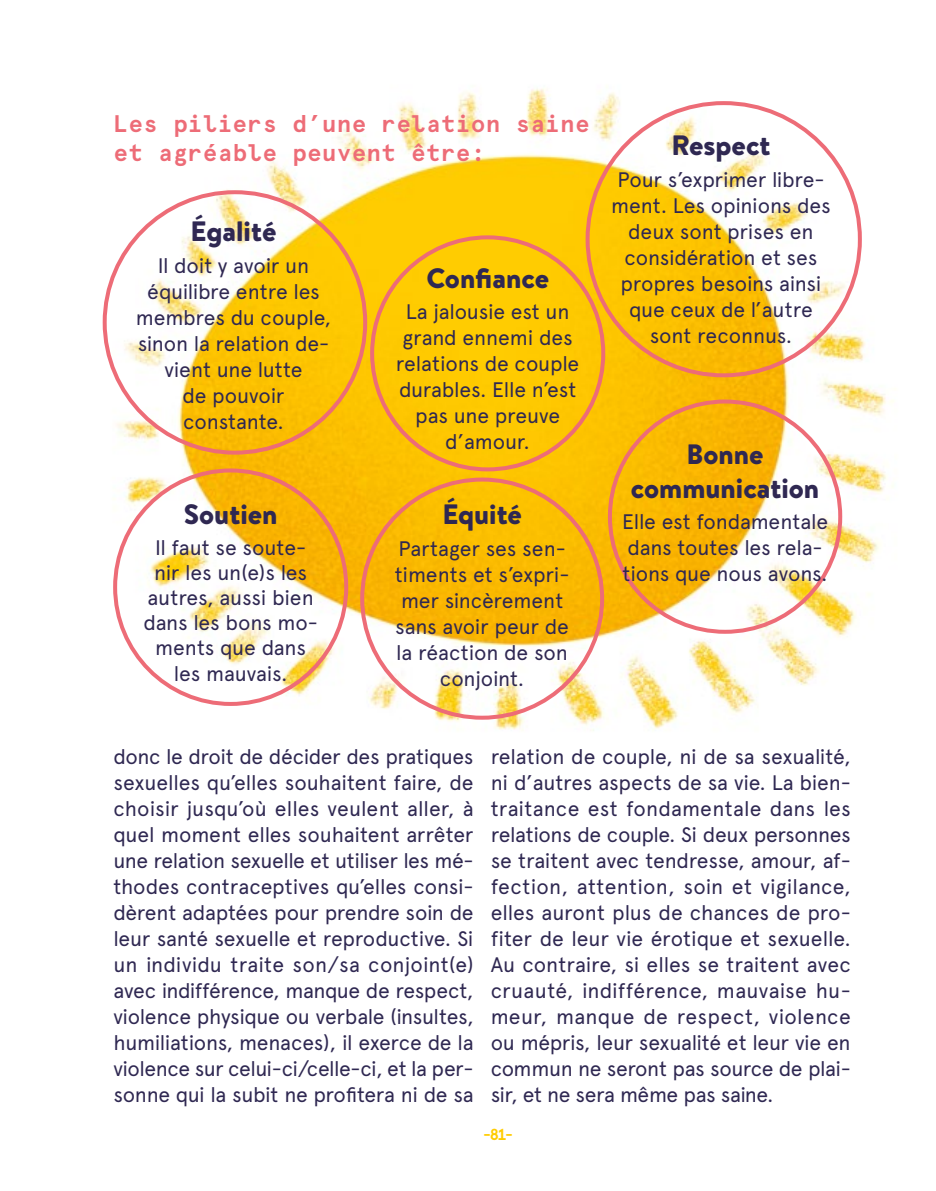
<style>
.page{position:relative;width:936px;height:1191px;background:#fff}
.page>*{position:absolute;margin:0;border:0;box-sizing:border-box;transform-origin:0 0}
.t1{font:900 28px/33.6px "Brandon Text";color:#2f2852;text-align:center}
.t2{font:700 24px/28.8px "Apercu Mono";color:#ed6c77}
.t3{font:21px/26px "Apercu";letter-spacing:-.01em;color:#2f2852;text-align:center}
.t4{font:700 16px "Apercu Mono";color:#fc0}
</style>
<div class="page">
<img style="left:102px;top:88px;width:792px;height:643px">
<p class="t2" style="left:113px;top:108px;width:478px">Les piliers d’une relation saine et agréable peuvent être:</p>
<h1 class="t1" style="left:191px;top:214px;width:87px">Égalité</h1>
<p class="t3" style="left:136px;top:252px;width:197px">Il doit y avoir un équilibre entre les membres du couple, sinon la relation de&shy;vient une lutte<br>de pouvoir constante.</p>
<h1 class="t1" style="left:184px;top:496px;width:95px">Soutien</h1>
<p class="t3" style="left:143px;top:534px;width:176px;line-height:25.2px">Il faut se soute&shy;nir les un(e)s les autres, aussi bien dans les bons mo&shy;ments que dans les mauvais.</p>
<h1 class="t1" style="left:426px;top:260px;width:124px">Confiance</h1>
<p class="t3" style="left:396px;top:299px;width:185px">La jalousie est un grand ennemi des relations de couple durables. Elle n’est pas une preuve d’amour.</p>
<h1 class="t1" style="left:442px;top:497px;width:81px">Équité</h1>
<p class="t3" style="left:395px;top:535px;width:176px">Partager ses sen&shy;timents et s’expri&shy;mer sincèrement sans avoir peur de la réaction de son conjoint.</p>
<h1 class="t1" style="left:671px;top:128px;width:100px">Respect</h1>
<p class="t3" style="left:611px;top:166px;width:221px">Pour s’exprimer libre&shy;ment. Les opinions des deux sont prises en considération et ses propres besoins ainsi que ceux de l’autre sont reconnus.</p>
<h1 class="t1" style="left:631px;top:437px;width:190px">Bonne communication</h1>
<p class="t3" style="left:622px;top:509px;width:207px;text-align:left">Elle est fondamentale dans toutes les rela&shy;tions que nous avons.</p>
<p class="t3" style="left:113px;top:743px;width:362px;text-align:justify">donc le droit de décider des pratiques sexuelles qu’elles souhaitent faire, de choisir jusqu’où elles veulent aller, à quel moment elles souhaitent arrêter une relation sexuelle et utiliser les mé&shy;thodes contraceptives qu’elles consi&shy;dèrent adaptées pour prendre soin de leur santé sexuelle et reproductive. Si un individu traite son/sa conjoint(e) avec indifférence, manque de respect, violence physique ou verbale (insultes, humiliations, menaces), il exerce de la violence sur celui-ci/celle-ci, et la per&shy;sonne qui la subit ne profitera ni de sa</p>
<p class="t3" style="left:490px;top:743px;width:362px;text-align:justify">relation de couple, ni de sa sexualité, ni d’autres aspects de sa vie. La bien&shy;traitance est fondamentale dans les relations de couple. Si deux personnes se traitent avec tendresse, amour, af&shy;fection, attention, soin et vigilance, elles auront plus de chances de pro&shy;fiter de leur vie érotique et sexuelle.<br>Au contraire, si elles se traitent avec cruauté, indifférence, mauvaise hu&shy;meur, manque de respect, violence ou mépris, leur sexualité et leur vie en commun ne seront pas source de plai&shy;sir, et ne sera même pas saine.</p>
<p class="t4" style="left:482px;top:1122px;width:33px">-81-</p>
</div>
